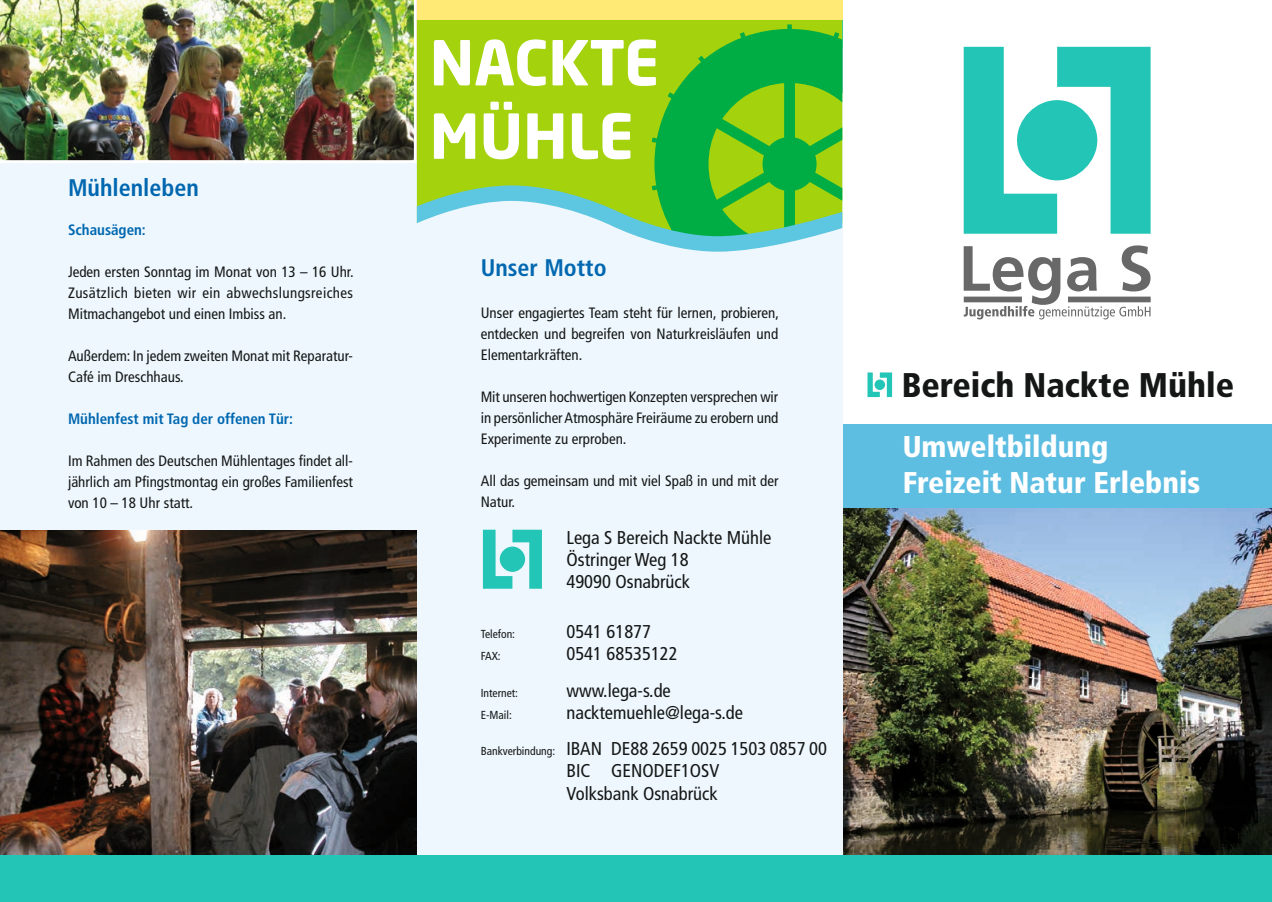
<style>
.page{position:relative;width:1272px;height:902px;background:#fff}
.page>*{position:absolute;margin:0;border:0;box-sizing:border-box;transform-origin:0 0}
.t1{font:900 condensed 34.2px "Frutiger";color:#151616}
.t2{font:900 condensed 30px/36px "Frutiger";color:#fff}
.t3{font:700 condensed 24px "Frutiger";color:#0067b0}
.t4{font:condensed 18.6px/22.2px "Frutiger";color:#151616}
.t5{font:condensed 15px/21px "Frutiger";color:#151616;text-align:justify}
.t6{font:700 condensed 15px "Frutiger";color:#0067b0}
.t7{font:condensed 11.55px "Frutiger";color:#151616}
.s1{font-size:11.55px}
</style>
<div class="page">
<img style="left:842px;top:507px;width:429px;height:348px">
<div style="left:842px;top:424px;width:429px;height:83px;background:#5ebee2"></div>
<div style="left:0;top:0;width:842px;height:901px;background:#edf7fd"></div>
<img style="left:0;top:530px;width:417px;height:325px">
<div style="left:0;top:855px;width:1271px;height:46px;background:#23c5b6"></div>
<svg style="left:867px;top:372px;width:25px;height:25px"></svg>
<div style="left:874px;top:379px;width:11px;height:11px;background:#23c5b6;border-radius:50%"></div>
<svg style="left:963px;top:47px;width:187px;height:187px"></svg>
<div style="left:1017px;top:100px;width:80px;height:80px;background:#23c5b6;border-radius:50%"></div>
<svg style="left:963px;top:245px;width:187px;height:74px"></svg>
<img style="left:0;top:0;width:204px;height:163px">
<img style="left:204px;top:0;width:638px;height:252px">
<hr style="left:417px;top:0;width:425px;height:4px;background:#feea74">
<svg style="left:483px;top:529px;width:59px;height:59px"></svg>
<div style="left:500px;top:546px;width:25px;height:26px;background:#23c5b6;border-radius:50%"></div>
<h3 class="t3" style="left:68px;top:173px;width:132px">Mühlenleben</h3>
<p class="t6" style="left:68px;top:220px;width:79px">Schausägen:</p>
<p class="t5" style="left:68px;top:261px;width:287px">Jeden ersten Sonntag im Monat von 13 – 16 Uhr.<br>Zusätzlich bieten wir ein abwechslungsreiches Mitmachangebot und einen Imbiss an.</p>
<p class="t5" style="left:68px;top:345px;width:286px">Außerdem: In jedem zweiten Monat mit Reparatur-<br>Café im Dreschhaus.</p>
<p class="t6" style="left:68px;top:409px;width:226px">Mühlenfest mit Tag der offenen Tür:</p>
<p class="t5" style="left:68px;top:450px;width:286px">Im Rahmen des Deutschen Mühlentages findet all&shy;jährlich am Pfingstmontag ein großes Familienfest von 10 – 18 Uhr statt.</p>
<h3 class="t3" style="left:480px;top:253px;width:127px">Unser Motto</h3>
<p class="t5" style="left:480px;top:302px;width:300px">Unser engagiertes Team steht für lernen, probieren, entdecken und begreifen von Naturkreisläufen und Elementarkräften.</p>
<p class="t5" style="left:480px;top:386px;width:299px">Mit unseren hochwertigen Konzepten versprechen wir in persönlicher Atmosphäre Freiräume zu erobern und Experimente zu erproben.</p>
<p class="t5" style="left:480px;top:470px;width:299px">All das gemeinsam und mit viel Spaß in und mit der<br>Natur.</p>
<p class="t4" style="left:566px;top:526px;width:206px">Lega S Bereich Nackte Mühle<br>Östringer Weg 18<br>49090 Osnabrück</p>
<p class="t7" style="left:480px;top:627px;width:36px">Telefon:</p>
<p class="t4" style="left:566px;top:620px;width:86px">0541 61877</p>
<p class="t7" style="left:480px;top:649px;width:21px">FAX:</p>
<p class="t4" style="left:566px;top:643px;width:113px">0541 68535122</p>
<p class="t7" style="left:480px;top:685px;width:39px">Internet:</p>
<p class="t4" style="left:566px;top:679px;width:106px">www.lega-s.de</p>
<p class="t7" style="left:480px;top:708px;width:33px">E-Mail:</p>
<p class="t4" style="left:480px;top:694px;width:348px;line-height:36.2px;text-align:center">nacktemuehle@lega-s.de<br><span class="s1">Bankverbindung:</span> IBAN DE88 2659 0025 1503 0857 00</p>
<p class="t4" style="left:566px;top:759px;width:154px">BIC GENODEF1OSV<br>Volksbank Osnabrück</p>
<h1 class="t1" style="left:901px;top:364px;width:334px">Bereich Nackte Mühle</h1>
<h2 class="t2" style="left:902px;top:428px;width:299px">Umweltbildung<br>Freizeit Natur Erlebnis</h2>
</div>
